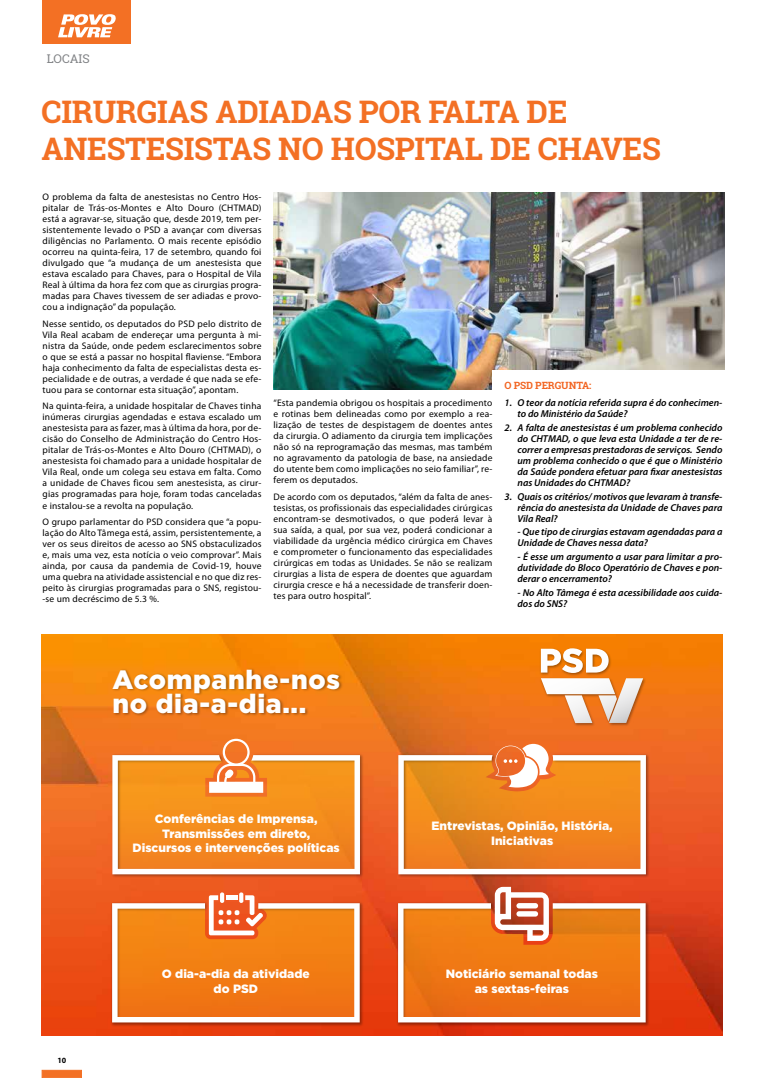
<style>
.page{position:relative;width:766px;height:1078px;background:#fff}
.page>*{position:absolute;margin:0;border:0;box-sizing:border-box;transform-origin:0 0}
.t1{font:700 31px/37.2px "Roboto Slab";letter-spacing:-.01em;color:#f37024}
.t2{font:900 26.4px/24.3px "Gotham";letter-spacing:.025em;color:#fff}
.t3{font:900 12px/14.7px "Gotham";color:#fff;text-align:center}
.t4{font:12px "Roboto Slab";color:#808285}
.t5{font:italic 600 10px/11px "Myriad Pro";color:#000}
.t6{font:700 10px "Roboto Slab";letter-spacing:-.01em;color:#f26522}
.t7{font:9.5px/11px "Myriad Pro";letter-spacing:.02em;color:#000;text-align:justify}
.t8{font:700 8px "Myriad Pro";color:#000}
</style>
<div class="page">
<div style="left:42px;top:1069px;width:40px;height:8px;background:#f37024;border:1px solid #f37024"></div>
<div style="left:43px;top:0;width:88px;height:44px;background:#f37024"></div>
<svg style="left:58px;top:14px;width:58px;height:23px"></svg>
<img style="left:42px;top:634px;width:680px;height:401px">
<img style="left:538px;top:646px;width:109px;height:81px">
<svg style="left:540px;top:648px;width:103px;height:75px"></svg>
<img style="left:110px;top:752px;width:254px;height:126px">
<svg style="left:112px;top:738px;width:248px;height:136px;background:#f49537"></svg>
<img style="left:396px;top:752px;width:254px;height:126px">
<img style="left:110px;top:900px;width:254px;height:126px">
<svg style="left:112px;top:895px;width:247px;height:127px;background:#f28a34"></svg>
<img style="left:395px;top:900px;width:255px;height:126px">
<svg style="left:398px;top:886px;width:247px;height:136px;background:#ec8236"></svg>
<img style="left:110px;top:663px;width:235px;height:62px">
<svg style="left:398px;top:743px;width:247px;height:131px;background:#ed923c"></svg>
<img style="left:273px;top:193px;width:451px;height:196px">
<div style="left:492px;top:370px;width:243px;height:34px;background:#fff"></div>
<p class="t4" style="left:47px;top:51px;width:44px">LOCAIS</p>
<h1 class="t1" style="left:42px;top:93px;width:620px">CIRURGIAS ADIADAS POR FALTA DE<br>ANESTESISTAS NO HOSPITAL DE CHAVES</h1>
<p class="t7" style="left:43px;top:191px;width:220px">O problema da falta de anestesistas no Centro Hos&shy;pitalar de Trás-os-Montes e Alto Douro (CHTMAD) está a agravar-se, situação que, desde 2019, tem per&shy;sistentemente levado o PSD a avançar com diversas diligências no Parlamento. O mais recente episódio ocorreu na quinta-feira, 17 de setembro, quando foi divulgado que “a mudança de um anestesista que estava escalado para Chaves, para o Hospital de Vila Real à última da hora fez com que as cirurgias progra&shy;madas para Chaves tivessem de ser adiadas e provo&shy;cou a indignação” da população.</p>
<p class="t7" style="left:43px;top:318px;width:220px">Nesse sentido, os deputados do PSD pelo distrito de Vila Real acabam de endereçar uma pergunta à mi&shy;nistra da Saúde, onde pedem esclarecimentos sobre o que se está a passar no hospital flaviense. “Embora haja conhecimento da falta de especialistas desta es&shy;pecialidade e de outras, a verdade é que nada se efe&shy;tuou para se contornar esta situação”, apontam.</p>
<p class="t7" style="left:43px;top:400px;width:220px">Na quinta-feira, a unidade hospitalar de Chaves tinha inúmeras cirurgias agendadas e estava escalado um anestesista para as fazer, mas à última da hora, por de&shy;cisão do Conselho de Administração do Centro Hos&shy;pitalar de Trás-os-Montes e Alto Douro (CHTMAD), o anestesista foi chamado para a unidade hospitalar de Vila Real, onde um colega seu estava em falta. Como a unidade de Chaves ficou sem anestesista, as cirur&shy;gias programadas para hoje, foram todas canceladas e instalou-se a revolta na população.</p>
<p class="t7" style="left:43px;top:516px;width:220px">O grupo parlamentar do PSD considera que “a popu&shy;lação do Alto Tâmega está, assim, persistentemente, a ver os seus direitos de acesso ao SNS obstaculizados e, mais uma vez, esta notícia o veio comprovar”. Mais ainda, por causa da pandemia de Covid-19, houve uma quebra na atividade assistencial e no que diz res&shy;peito às cirurgias programadas para o SNS, registou--se um decréscimo de 5.3 %.</p>
<p class="t6" style="left:504px;top:378px;width:88px">O PSD PERGUNTA:</p>
<p class="t5" style="left:517px;top:396px;width:206px;text-indent:-13px">1. O teor da notícia referida supra é do conhecimen&shy;to do Ministério da Saúde?</p>
<p class="t5" style="left:517px;top:421px;width:206px;text-align:justify;text-indent:-13px">2. A falta de anestesistas é um problema conhecido do CHTMAD, o que leva esta Unidade a ter de re&shy;correr a empresas prestadoras de serviços. Sendo um problema conhecido o que é que o Ministério da Saúde pondera efetuar para fixar anestesistas nas Unidades do CHTMAD?</p>
<p class="t5" style="left:517px;top:490px;width:206px;text-align:justify;text-indent:-13px">3. Quais os critérios/ motivos que levaram à transfe&shy;rência do anestesista da Unidade de Chaves para Vila Real?</p>
<p class="t5" style="left:517px;top:526px;width:206px">- Que tipo de cirurgias estavam agendadas para a<br>Unidade de Chaves nessa data?</p>
<p class="t5" style="left:517px;top:551px;width:206px;text-align:justify">- É esse um argumento a usar para limitar a pro&shy;dutividade do Bloco Operatório de Chaves e pon&shy;derar o encerramento?</p>
<p class="t5" style="left:517px;top:587px;width:206px">- No Alto Tâmega é esta acessibilidade aos cuida&shy;dos do SNS?</p>
<p class="t7" style="left:273px;top:397px;width:220px">“Esta pandemia obrigou os hospitais a procedimento e rotinas bem delineadas como por exemplo a rea&shy;lização de testes de despistagem de doentes antes da cirurgia. O adiamento da cirurgia tem implicações não só na reprogramação das mesmas, mas também no agravamento da patologia de base, na ansiedade do utente bem como implicações no seio familiar”, re&shy;ferem os deputados.</p>
<p class="t7" style="left:273px;top:490px;width:220px">De acordo com os deputados, “além da falta de anes&shy;tesistas, os profissionais das especialidades cirúrgicas encontram-se desmotivados, o que poderá levar à sua saída, a qual, por sua vez, poderá condicionar a viabilidade da urgência médico cirúrgica em Chaves e comprometer o funcionamento das especialidades cirúrgicas em todas as Unidades. Se não se realizam cirurgias a lista de espera de doentes que aguardam cirurgia cresce e há a necessidade de transferir doen&shy;tes para outro hospital”.</p>
<h2 class="t2" style="left:112px;top:666px;width:229px">Acompanhe-nos no dia-a-dia...</h2>
<p class="t3" style="left:133px;top:811px;width:208px">Conferências de Imprensa,<br>Transmissões em direto,<br>Discursos e intervenções políticas</p>
<p class="t3" style="left:431px;top:818px;width:182px">Entrevistas, Opinião, História,<br>Iniciativas</p>
<p class="t8" style="left:57px;top:1054px;width:10px">10</p>
<p class="t3" style="left:162px;top:966px;width:149px">O dia-a-dia da atividade do PSD</p>
<p class="t3" style="left:445px;top:966px;width:154px">Noticiário semanal todas as sextas-feiras</p>
</div>
